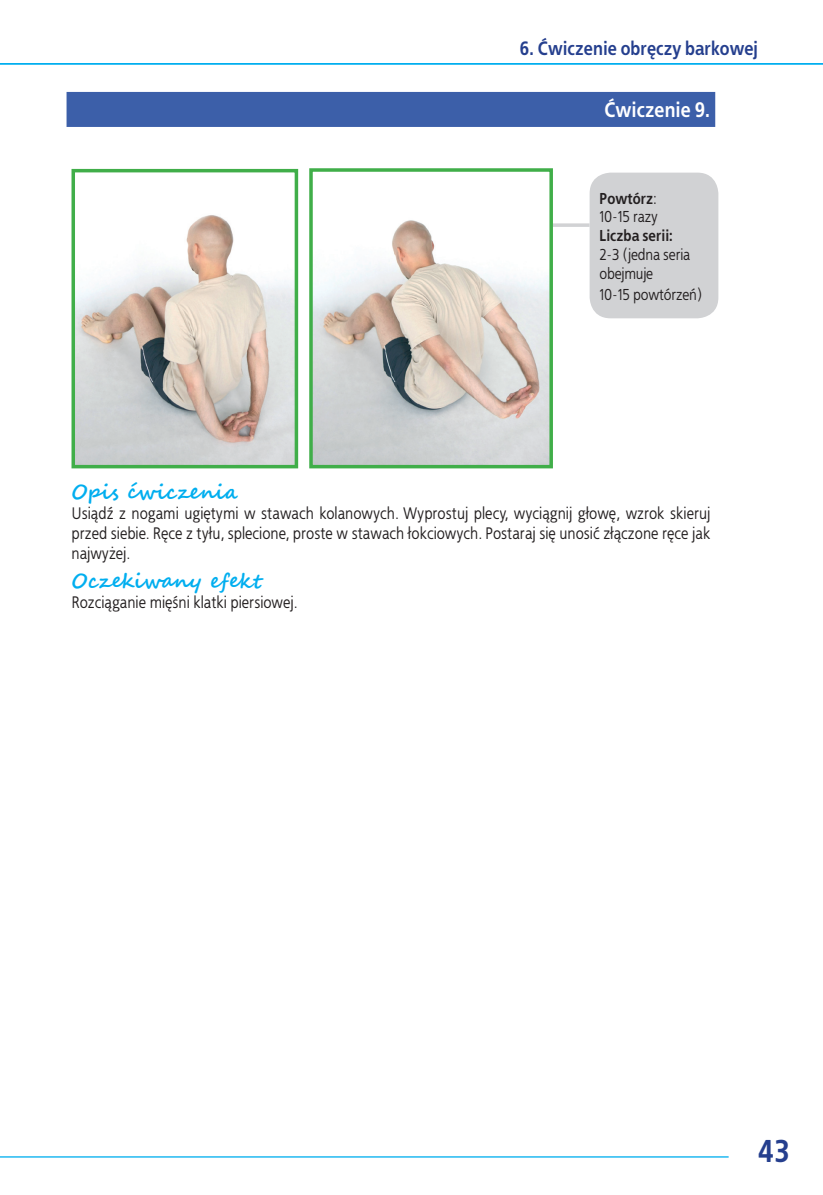
<style>
.page{position:relative;width:823px;height:1195px;background:#fff}
.page>*{position:absolute;margin:0;border:0;box-sizing:border-box;transform-origin:0 0}
.t1{font:700 31.5px "EFN Bureau";color:#253f8e}
.t2{font:700 21px "EFN Bureau";color:#fff}
.t3{font:700 20.3px "Segoe Script";color:#00aeef}
.t4{font:700 19.25px "EFN Bureau";color:#253f8e}
.t5{font:16.62px/19.9px "EFN Bureau";letter-spacing:.01em;color:#231f20;text-align:justify}
.t6{font:15.75px/18.9px "EFN Bureau";color:#231f20}
.t7{font:700 15.75px "EFN Bureau";color:#231f20}
.s1{font-weight:700}
</style>
<div class="page">
<hr style="left:0;top:1156px;width:728px;height:1px;background:#00aeef">
<hr style="left:0;top:63px;width:823px;height:2px;background:#00aeef">
<div style="left:67px;top:92px;width:648px;height:35px;background:#3c5fa9"></div>
<img style="left:76px;top:215px;width:217px;height:248px">
<div style="left:71px;top:169px;width:227px;height:299px;border:4px solid #40ae49"></div>
<div style="left:589px;top:173px;width:129px;height:145px;background:#d1d2d4;border-radius:21px"></div>
<svg style="left:553px;top:223px;width:36px;height:4px"></svg>
<img style="left:314px;top:220px;width:234px;height:243px">
<div style="left:309px;top:168px;width:244px;height:300px;border:4px solid #40ae49"></div>
<p class="t4" style="left:520px;top:34px;width:239px">6. Ćwiczenie obręczy barkowej</p>
<p class="t2" style="left:604px;top:94px;width:107px">Ćwiczenie 9.</p>
<p class="t6" style="left:599px;top:188px;width:60px"><span class="s1">Powtórz</span>:<br>10-15 razy</p>
<p class="t7" style="left:599px;top:224px;width:75px">Liczba serii:</p>
<p class="t6" style="left:599px;top:245px;width:92px">2-3 (jedna seria obejmuje</p>
<p class="t6" style="left:599px;top:285px;width:104px">10-15 powtórzeń)</p>
<p class="t3" style="left:71px;top:475px;width:167px">Opis ćwiczenia</p>
<p class="t5" style="left:71px;top:503px;width:640px">Usiądź z nogami ugiętymi w stawach kolanowych. Wyprostuj plecy, wyciągnij głowę, wzrok skieruj przed siebie. Ręce z tyłu, splecione, proste w stawach łokciowych. Postaraj się unosić złączone ręce jak najwyżej.</p>
<p class="t3" style="left:71px;top:565px;width:191px">Oczekiwany efekt</p>
<p class="t5" style="left:71px;top:592px;width:228px">Rozciąganie mięśni klatki piersiowej.</p>
<h1 class="t1" style="left:758px;top:1128px;width:33px">43</h1>
</div>
